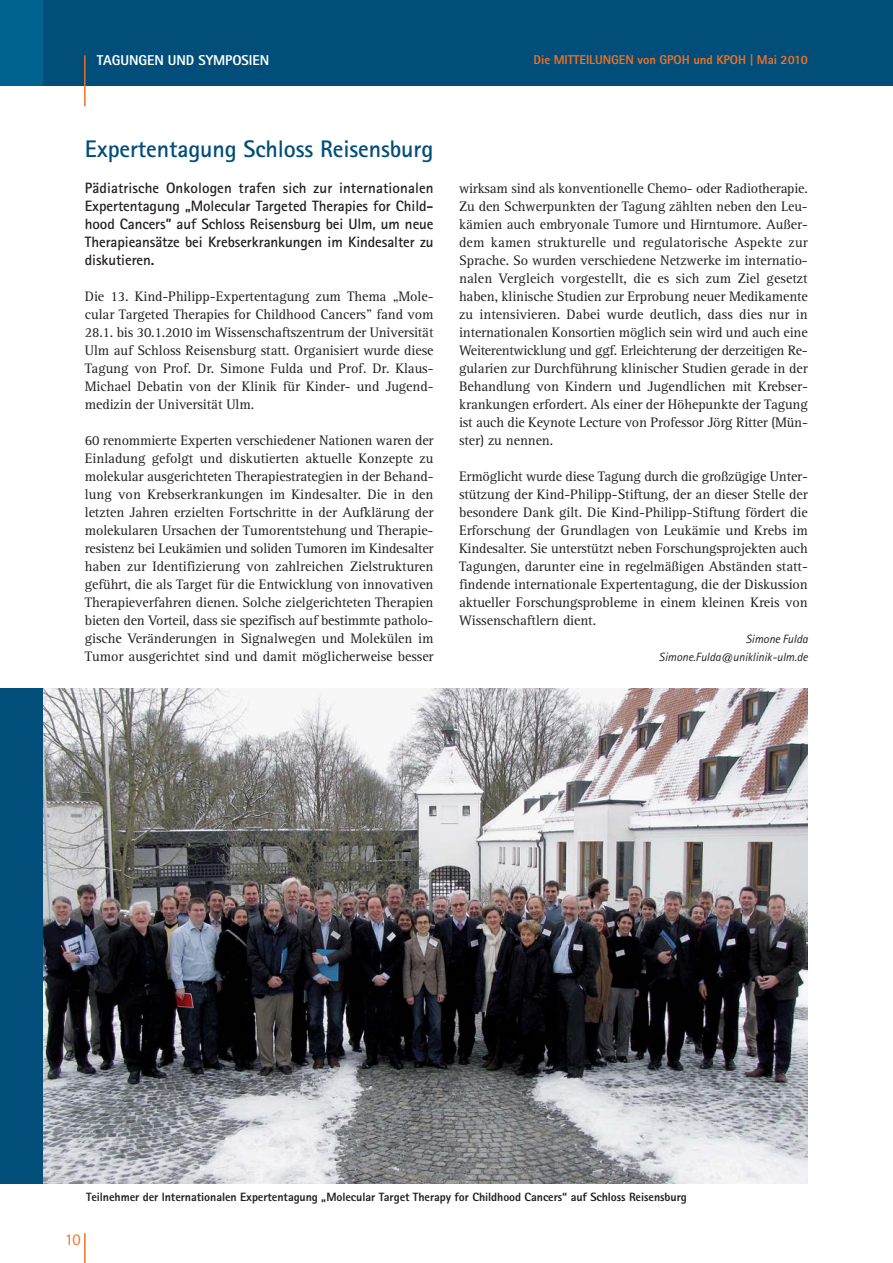
<style>
.page{position:relative;width:893px;height:1263px;background:#fff}
.page>*{position:absolute;margin:0;border:0;box-sizing:border-box;transform-origin:0 0}
.t1{font:700 24px "Rotis Sans Serif";letter-spacing:-.005em;color:#004e79}
.t2{font:16.5px "Rotis Sans Serif";color:#f36f21}
.t3{font:700 15px/18px "Rotis Sans Serif";letter-spacing:-.005em;color:#231f20;text-align:justify}
.t4{font:14.25px/18px "Rotis Serif";letter-spacing:-.005em;color:#231f20;text-align:justify}
.t5{font:800 14.25px "Rotis Sans Serif";letter-spacing:-.005em;color:#fff}
.t6{font:800 12.75px "Rotis Sans Serif";letter-spacing:-.005em;color:#f36f21}
.t7{font:800 12px "Rotis Sans Serif";letter-spacing:-.005em;color:#231f20}
.t8{font:italic 12px/18px "Rotis Sans Serif";letter-spacing:-.005em;color:#231f20;text-align:right}
</style>
<div class="page">
<div style="left:42px;top:0;width:850px;height:85px;background:#004e79"></div>
<div style="left:0;top:0;width:42px;height:85px;background:#00628e"></div>
<hr style="left:84px;top:55px;width:2px;height:51px;background:#f36f21">
<hr style="left:84px;top:1233px;width:2px;height:30px;background:#f36f21">
<img style="left:42px;top:688px;width:766px;height:495px">
<div style="left:0;top:688px;width:42px;height:495px;background:#004e79"></div>
<p class="t5" style="left:97px;top:55px;width:174px">TAGUNGEN UND SYMPOSIEN</p>
<p class="t6" style="left:534px;top:55px;width:276px">Die MITTEILUNGEN von GPOH und KPOH | Mai 2010</p>
<h1 class="t1" style="left:85px;top:141px;width:350px">Expertentagung Schloss Reisensburg</h1>
<p class="t3" style="left:85px;top:181px;width:350px">Pädiatrische Onkologen trafen sich zur internationalen Expertentagung „Molecular Targeted Therapies for Child&shy;hood Cancers” auf Schloss Reisensburg bei Ulm, um neue Therapieansätze bei Krebserkrankungen im Kindesalter zu diskutieren.</p>
<p class="t4" style="left:85px;top:289px;width:350px">Die 13. Kind-Philipp-Expertentagung zum Thema „Mole&shy;cular Targeted Therapies for Childhood Cancers” fand vom 28.1. bis 30.1.2010 im Wissenschaftszentrum der Universität Ulm auf Schloss Reisensburg statt. Organisiert wurde diese Tagung von Prof. Dr. Simone Fulda und Prof. Dr. Klaus-Michael Debatin von der Klinik für Kinder- und Jugend - medizin der Universität Ulm.</p>
<p class="t4" style="left:85px;top:433px;width:350px">60 renommierte Experten verschiedener Nationen waren der Einladung gefolgt und diskutierten aktuelle Konzepte zu molekular ausgerichteten Therapiestrategien in der Behand&shy;lung von Krebserkrankungen im Kindesalter. Die in den letzten Jahren erzielten Fortschritte in der Aufklärung der molekularen Ursachen der Tumorentstehung und Therapie&shy;resistenz bei Leukämien und soliden Tumoren im Kindes alter haben zur Identifizierung von zahlreichen Zielstrukturen geführt, die als Target für die Entwicklung von innovativen Therapieverfahren dienen. Solche zielgerichteten Therapien bieten den Vorteil, dass sie spezifisch auf bestimmte patholo&shy;gische Veränderungen in Signalwegen und Molekülen im Tumor ausgerichtet sind und damit möglicherweise besser</p>
<p class="t4" style="left:459px;top:181px;width:350px">wirksam sind als konventionelle Chemo- oder Radiotherapie.<br>Zu den Schwerpunkten der Tagung zählten neben den Leu&shy;kämien auch embryonale Tumore und Hirntumore. Außer&shy;dem kamen strukturelle und regulatorische Aspekte zur Sprache. So wurden verschiedene Netzwerke im internatio&shy;nalen Vergleich vorgestellt, die es sich zum Ziel gesetzt haben, klinische Studien zur Erprobung neuer Medikamente zu intensivieren. Dabei wurde deutlich, dass dies nur in internationalen Konsortien möglich sein wird und auch eine Weiterentwicklung und ggf. Erleichterung der derzeitigen Re&shy;gularien zur Durchführung klinischer Studien gerade in der Behandlung von Kindern und Jugendlichen mit Krebs er&shy;krankungen erfordert. Als einer der Höhepunkte der Tagung ist auch die Keynote Lecture von Professor Jörg Ritter (Mün&shy;ster) zu nennen.</p>
<p class="t4" style="left:459px;top:469px;width:350px">Ermöglicht wurde diese Tagung durch die großzügige Unter&shy;stützung der Kind-Philipp-Stiftung, der an dieser Stelle der besondere Dank gilt. Die Kind-Philipp-Stiftung fördert die Erforschung der Grundlagen von Leukämie und Krebs im Kindesalter. Sie unterstützt neben Forschungsprojekten auch Tagungen, darunter eine in regelmäßigen Abständen statt&shy;findende internationale Expertentagung, die der Diskussion aktueller Forschungsprobleme in einem kleinen Kreis von Wissenschaftlern dient.</p>
<p class="t8" style="left:659px;top:631px;width:150px">Simone Fulda<br>Simone.Fulda@uniklinik-ulm.de</p>
<p class="t7" style="left:86px;top:1193px;width:602px">Teilnehmer der Internationalen Expertentagung „Molecular Target Therapy for Childhood Cancers“ auf Schloss Reisensburg</p>
<p class="t2" style="left:65px;top:1233px;width:17px">10</p>
</div>
